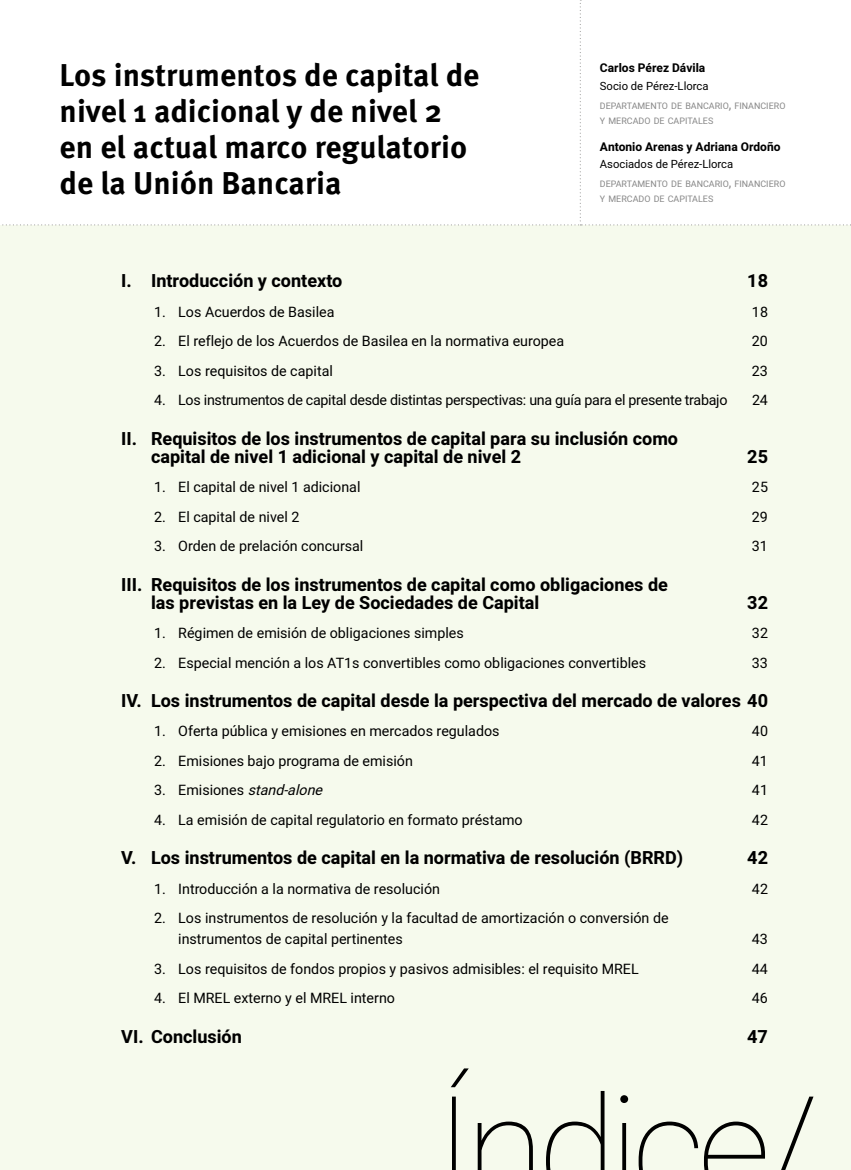
<style>
.page{position:relative;width:851px;height:1170px;background:#fff}
.page>*{position:absolute;margin:0;border:0;box-sizing:border-box;transform-origin:0 0}
.t1{font:100 144.45px "Heebo";letter-spacing:-.05em;color:#000}
.t2{font:700 31.5px/36px "Meta Pro";color:#000}
.t3{font:700 18px/18px "Heebo";color:#000}
.t4{font:14.25px/21px "Heebo";color:#000}
.t5{font:14.25px "Heebo";letter-spacing:-.02em;color:#000}
.t6{font:700 12px "Heebo";color:#000}
.t7{font:11.25px "Heebo";color:#000}
.t8{font:8.85px/15.3px "Heebo";color:#878787}
.s1{font-size:12.75px}
.s2{font-style:italic}
</style>
<div class="page">
<div style="left:0;top:225px;width:850px;height:944px;background:#f6faed"></div>
<h2 class="t2" style="left:60px;top:58px;width:421px">Los instrumentos de capital de nivel 1 adicional y de nivel 2 en el actual marco regulatorio de la Unión Bancaria</h2>
<p class="t6" style="left:600px;top:60px;width:107px">Carlos Pérez Dávila</p>
<p class="t7" style="left:600px;top:78px;width:110px">Socio de Pérez-Llorca</p>
<p class="t8" style="left:600px;top:98px;width:187px">DEPARTAMENTO DE BANCARIO<span class="s1">,</span> FINANCIERO<br>Y MERCADO DE CAPITALES</p>
<p class="t6" style="left:600px;top:138px;width:182px">Antonio Arenas y Adriana Ordoño</p>
<p class="t7" style="left:600px;top:157px;width:135px">Asociados de Pérez-Llorca</p>
<p class="t8" style="left:600px;top:177px;width:187px">DEPARTAMENTO DE BANCARIO<span class="s1">,</span> FINANCIERO<br>Y MERCADO DE CAPITALES</p>
<p class="t3" style="left:121px;top:272px;width:222px">I. Introducción y contexto</p>
<p class="t3" style="left:747px;top:272px;width:22px">18</p>
<p class="t4" style="left:154px;top:302px;width:182px">1. Los Acuerdos de Basilea</p>
<p class="t4" style="left:751px;top:302px;width:18px">18</p>
<p class="t4" style="left:154px;top:331px;width:411px">2. El reflejo de los Acuerdos de Basilea en la normativa europea</p>
<p class="t4" style="left:751px;top:331px;width:18px">20</p>
<p class="t4" style="left:154px;top:361px;width:180px">3. Los requisitos de capital</p>
<p class="t4" style="left:751px;top:361px;width:18px">23</p>
<p class="t5" style="left:154px;top:390px;width:574px">4. Los instrumentos de capital desde distintas perspectivas: una guía para el presente trabajo</p>
<p class="t4" style="left:752px;top:390px;width:17px">24</p>
<p class="t3" style="left:151px;top:430px;width:528px;text-indent:-30px">II. Requisitos de los instrumentos de capital para su inclusión como capital de nivel 1 adicional y capital de nivel 2</p>
<p class="t3" style="left:747px;top:448px;width:22px">25</p>
<p class="t4" style="left:154px;top:477px;width:208px">1. El capital de nivel 1 adicional</p>
<p class="t4" style="left:751px;top:477px;width:18px">25</p>
<p class="t4" style="left:154px;top:506px;width:147px">2. El capital de nivel 2</p>
<p class="t4" style="left:751px;top:506px;width:18px">29</p>
<p class="t4" style="left:154px;top:536px;width:211px">3. Orden de prelación concursal</p>
<p class="t4" style="left:751px;top:536px;width:18px">31</p>
<p class="t3" style="left:151px;top:576px;width:518px;text-indent:-30px">III. Requisitos de los instrumentos de capital como obligaciones de las previstas en la Ley de Sociedades de Capital</p>
<p class="t3" style="left:747px;top:594px;width:22px">32</p>
<p class="t4" style="left:154px;top:623px;width:311px">1. Régimen de emisión de obligaciones simples</p>
<p class="t4" style="left:751px;top:623px;width:18px">32</p>
<p class="t4" style="left:154px;top:652px;width:493px">2. Especial mención a los AT1s convertibles como obligaciones convertibles</p>
<p class="t4" style="left:751px;top:652px;width:18px">33</p>
<p class="t3" style="left:121px;top:692px;width:648px">IV. Los instrumentos de capital desde la perspectiva del mercado de valores 40</p>
<p class="t4" style="left:154px;top:721px;width:347px">1. Oferta pública y emisiones en mercados regulados</p>
<p class="t4" style="left:751px;top:721px;width:18px">40</p>
<p class="t4" style="left:154px;top:750px;width:260px">2. Emisiones bajo programa de emisión</p>
<p class="t4" style="left:751px;top:750px;width:18px">41</p>
<p class="t4" style="left:154px;top:780px;width:174px">3 . E m i s i o n e s <span class="s2">stand-alone</span></p>
<p class="t4" style="left:751px;top:780px;width:18px">41</p>
<p class="t4" style="left:154px;top:809px;width:370px">4. La emisión de capital regulatorio en formato préstamo</p>
<p class="t4" style="left:751px;top:809px;width:18px">42</p>
<p class="t3" style="left:121px;top:849px;width:563px">V. Los instrumentos de capital en la normativa de resolución (BRRD)</p>
<p class="t3" style="left:747px;top:849px;width:22px">42</p>
<p class="t4" style="left:154px;top:878px;width:287px">1. Introducción a la normativa de resolución</p>
<p class="t4" style="left:751px;top:878px;width:18px">42</p>
<p class="t4" style="left:178px;top:908px;width:491px;text-indent:-24px">2. Los instrumentos de resolución y la facultad de amortización o conversión de instrumentos de capital pertinentes</p>
<p class="t4" style="left:751px;top:929px;width:18px">43</p>
<p class="t4" style="left:154px;top:958px;width:486px">3. Los requisitos de fondos propios y pasivos admisibles: el requisito MREL</p>
<p class="t4" style="left:751px;top:958px;width:18px">44</p>
<p class="t4" style="left:154px;top:988px;width:242px">4. El MREL externo y el MREL interno</p>
<p class="t4" style="left:751px;top:988px;width:18px">46</p>
<p class="t3" style="left:121px;top:1027px;width:122px">VI. Conclusión</p>
<p class="t3" style="left:747px;top:1027px;width:22px">47</p>
<h1 class="t1" style="left:435px;top:1047px;width:385px">Índice/</h1>
</div>
